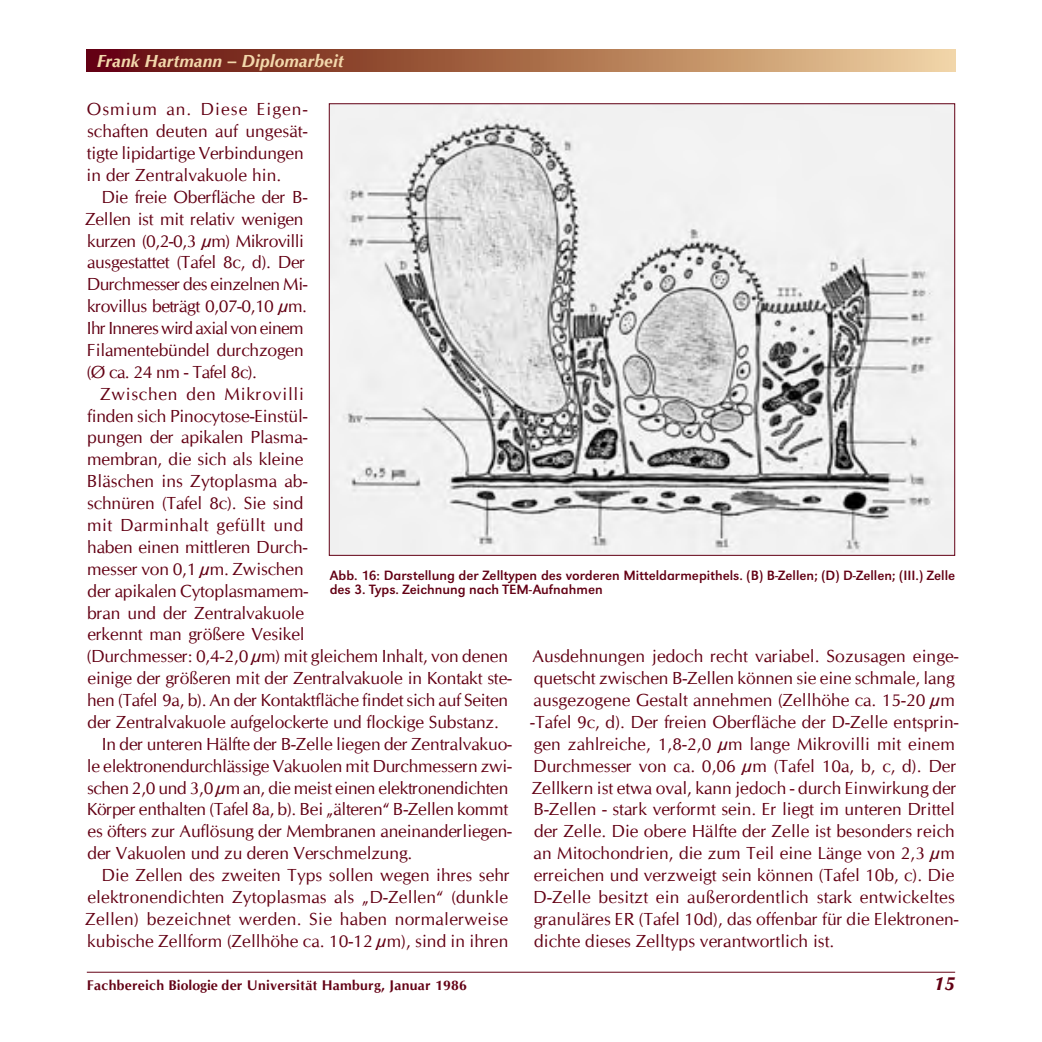
<style>
.page{position:relative;width:1042px;height:1042px;background:#fff}
.page>*{position:absolute;margin:0;border:0;box-sizing:border-box;transform-origin:0 0}
.t1{font:italic 700 19.25px "Cg Omega";color:#630014}
._01_Fließtext{font:17.5px/21.9px "Cg Omega";letter-spacing:-.01em;color:#630014}
._01_Fließtext-2{font:17.5px/21.9px "Cg Omega";letter-spacing:-.03em;color:#630014}
.t2{font:italic 700 17.5px "Cg Omega";color:#f2d7ab}
._09__Legende-deutsch{font:14px/14px "URW Grotesk T";color:#630014}
.t3{font:700 14px "Cg Omega";letter-spacing:.02em;color:#630014}
</style>
<div class="page">
<hr style="left:87px;top:972px;width:868px;height:1px;background:#630014">
<svg style="left:87px;top:50px;width:868px;height:22px;background:#a76b4e"></svg>
<img style="left:331px;top:105px;width:622px;height:449px">
<p class="t2" style="left:97px;top:51px;width:248px">Frank Hartmann – Diplomarbeit</p>
<p class="_01_Fließtext" style="left:87px;top:99px;width:222px">Osmium an. Diese Eigen&shy;schaften deuten auf ungesät&shy;tigte lipidartige Verbindungen in der Zentralvakuole hin.</p>
<p class="_01_Fließtext-2" style="left:85px;top:186px;width:224px;text-indent:16px">Die freie Oberfläche der B-<br>Zellen ist mit relativ wenigen kurzen (0,2-0,3 µm) Mikrovilli ausgestattet (Tafel 8c, d). Der<br>Durchmesser des einzelnen Mi&shy;krovillus beträgt 0,07-0,10 µm.<br>Ihr Inneres wird axial von einem<br>Filamentebündel durchzogen (Ø ca. 24 nm - Tafel 8c).</p>
<p class="_01_Fließtext" style="left:86px;top:383px;width:427px;text-indent:14px">Zwischen den Mikrovilli<br>finden sich Pinocytose-Einstül-<br>pungen der apikalen Plasma-<br>membran, die sich als kleine<br>Bläschen ins Zytoplasma ab-<br>schnüren (Tafel 8c). Sie sind<br>mit Darminhalt gefüllt und<br>haben einen mittleren Durch-<br>messer von 0,1 µm. Zwischen<br>der apikalen Cytoplasmamem-<br>bran und der Zentralvakuole<br>erkennt man größere Vesikel<br>(Durchmesser: 0,4-2,0 µm) mit gleichem Inhalt, von denen einige der größeren mit der Zentralvakuole in Kontakt ste&shy;hen (Tafel 9a, b). An der Kontaktfläche findet sich auf Seiten der Zentralvakuole aufgelockerte und flockige Substanz.</p>
<p class="_01_Fließtext" style="left:87px;top:733px;width:427px;text-indent:15px">In der unteren Hälfte der B-Zelle liegen der Zentralvakuo&shy;le elektronendurchlässige Vakuolen mit Durchmessern zwi&shy;schen 2,0 und 3,0 µm an, die meist einen elektronendichten Körper enthalten (Tafel 8a, b). Bei „älteren“ B-Zellen kommt es öfters zur Auflösung der Membranen aneinanderliegen&shy;der Vakuolen und zu deren Verschmelzung.</p>
<p class="_01_Fließtext" style="left:85px;top:864px;width:426px;text-align:justify;text-indent:16px">Die Zellen des zweiten Typs sollen wegen ihres sehr elektronendichten Zytoplasmas als „D-Zellen“ (dunkle Zellen) bezeichnet werden. Sie haben normalerweise kubische Zellform (Zellhöhe ca. 10-12 µm), sind in ihren</p>
<p class="_09__Legende-deutsch" style="left:330px;top:568px;width:627px">Abb. 16: Darstellung der Zelltypen des vorderen Mitteldarmepithels. (B) B-Zellen; (D) D-Zellen; (III.) Zelle des 3. Typs. Zeichnung nach TEM-Aufnahmen</p>
<p class="_01_Fließtext" style="left:530px;top:645px;width:430px">Ausdehnungen jedoch recht variabel. Sozusagen einge&shy;quetscht zwischen B-Zellen können sie eine schmale, lang ausgezogene Gestalt annehmen (Zellhöhe ca. 15-20 µm -Tafel 9c, d). Der freien Oberfläche der D-Zelle entsprin&shy;gen zahlreiche, 1,8-2,0 µm lange Mikrovilli mit einem Durchmesser von ca. 0,06 µm (Tafel 10a, b, c, d). Der Zellkern ist etwa oval, kann jedoch - durch Einwirkung der B-Zellen - stark verformt sein. Er liegt im unteren Drittel der Zelle. Die obere Hälfte der Zelle ist besonders reich an Mitochondrien, die zum Teil eine Länge von 2,3 µm erreichen und verzweigt sein können (Tafel 10b, c). Die D-Zelle besitzt ein außerordentlich stark entwickeltes granuläres ER (Tafel 10d), das offenbar für die Elektronen&shy;dichte dieses Zelltyps verantwortlich ist.</p>
<p class="t3" style="left:87px;top:977px;width:382px">Fachbereich Biologie der Universität Hamburg, Januar 1986</p>
<p class="t1" style="left:934px;top:972px;width:23px">15</p>
</div>
